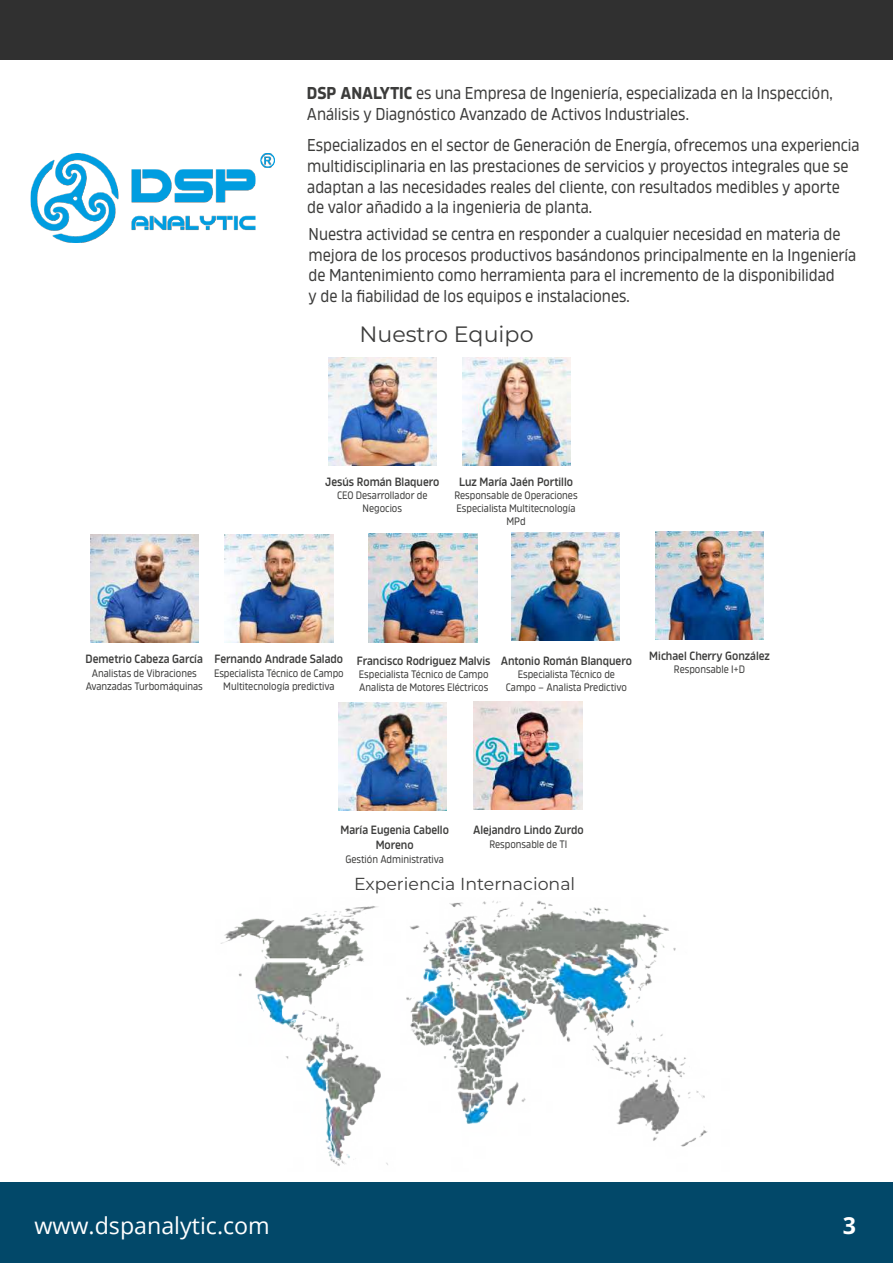
<style>
.page{position:relative;width:893px;height:1263px;background:#fff}
.page>*{position:absolute;margin:0;border:0;box-sizing:border-box;transform-origin:0 0}
.t1{font:23.25px "Open Sans";color:#fff}
.t2{font:700 23.25px "Open Sans";color:#fff}
.t3{font:22.2px "Montserrat";color:#3c3c3b}
.t4{font:17.4px "Montserrat";color:#3c3c3b}
.t5{font:17.1px/20.5px "Amfibia";color:#3c3c3b;scale:.91 1}
.t6{font:600 12px/14.4px "Amfibia";color:#3c3c3b;text-align:center;scale:.91 1}
.t7{font:10.8px/12.9px "Amfibia";color:#3c3c3b;text-align:center;scale:.91 1}
.s1{font-weight:700}
</style>
<div class="page">
<div style="left:0;top:1183px;width:893px;height:80px;background:#024869"></div>
<img style="left:220px;top:900px;width:488px;height:266px">
<img style="left:328px;top:357px;width:109px;height:108px">
<img style="left:339px;top:702px;width:108px;height:108px">
<img style="left:511px;top:532px;width:109px;height:109px">
<img style="left:369px;top:534px;width:108px;height:108px">
<img style="left:225px;top:534px;width:108px;height:108px">
<img style="left:90px;top:534px;width:108px;height:108px">
<img style="left:656px;top:531px;width:108px;height:108px">
<img style="left:462px;top:357px;width:108px;height:108px">
<img style="left:474px;top:702px;width:108px;height:108px">
<img style="left:30px;top:154px;width:244px;height:88px">
<div style="left:0;top:0;width:893px;height:60px;background:#303030"></div>
<p class="t5" style="left:307px;top:83px;width:579px"><span class="s1">DSP ANALYTIC</span> es una Empresa de Ingeniería, especializada en la Inspección,<br>Análisis y Diagnóstico Avanzado de Activos Industriales.</p>
<p class="t5" style="left:307px;top:135px;width:609px">Especializados en el sector de Generación de Energía, ofrecemos una experiencia multidisciplinaria en las prestaciones de servicios y proyectos integrales que se adaptan a las necesidades reales del cliente, con resultados medibles y aporte de valor añadido a la ingenieria de planta.</p>
<p class="t5" style="left:309px;top:224px;width:603px">Nuestra actividad se centra en responder a cualquier necesidad en materia de mejora de los procesos productivos basándonos principalmente en la Ingeniería de Mantenimiento como herramienta para el incremento de la disponibilidad<br>y de la fiabilidad de los equipos e instalaciones.</p>
<p class="t3" style="left:359px;top:319px;width:176px">Nuestro Equipo</p>
<p class="t6" style="left:325px;top:474px;width:127px">Jesús Román Blaquero</p>
<p class="t6" style="left:459px;top:474px;width:127px">Luz María Jaén Portillo</p>
<p class="t7" style="left:337px;top:489px;width:101px">CEO Desarrollador de<br>Negocios</p>
<p class="t7" style="left:454px;top:489px;width:137px">Responsable de Operaciones<br>Especialista Multitecnología<br>MPd</p>
<p class="t6" style="left:86px;top:652px;width:130px">Demetrio Cabeza García</p>
<p class="t6" style="left:649px;top:648px;width:134px">Michael Cherry González</p>
<p class="t6" style="left:215px;top:652px;width:143px">Fernando Andrade Salado</p>
<p class="t6" style="left:357px;top:653px;width:304px">Francisco Rodriguez Malvis Antonio Román Blanquero</p>
<p class="t7" style="left:92px;top:666px;width:117px">Analistas de Vibraciones</p>
<p class="t7" style="left:674px;top:663px;width:80px">Responsable I+D</p>
<p class="t7" style="left:86px;top:679px;width:130px">Avanzadas Turbomáquinas</p>
<p class="t7" style="left:359px;top:668px;width:144px;text-align:left">Especialista Técnico de Campo<br>Analista de Motores Eléctricos</p>
<p class="t7" style="left:506px;top:668px;width:135px">Especialista Técnico de<br>Campo – Analista Predictivo</p>
<p class="t7" style="left:214px;top:666px;width:144px">Especialista Técnico de Campo<br>Multitecnología predictiva</p>
<p class="t6" style="left:340px;top:823px;width:121px">María Eugenia Cabello<br>Moreno</p>
<p class="t6" style="left:473px;top:823px;width:123px">Alejandro Lindo Zurdo</p>
<p class="t7" style="left:489px;top:838px;width:87px">Responsable de TI</p>
<p class="t7" style="left:345px;top:852px;width:110px">Gestión Administrativa</p>
<p class="t4" style="left:354px;top:871px;width:223px">Experiencia Internacional</p>
<h1 class="t1" style="left:34px;top:1210px;width:237px">www.dspanalytic.com</h1>
<h1 class="t2" style="left:843px;top:1210px;width:15px">3</h1>
</div>
